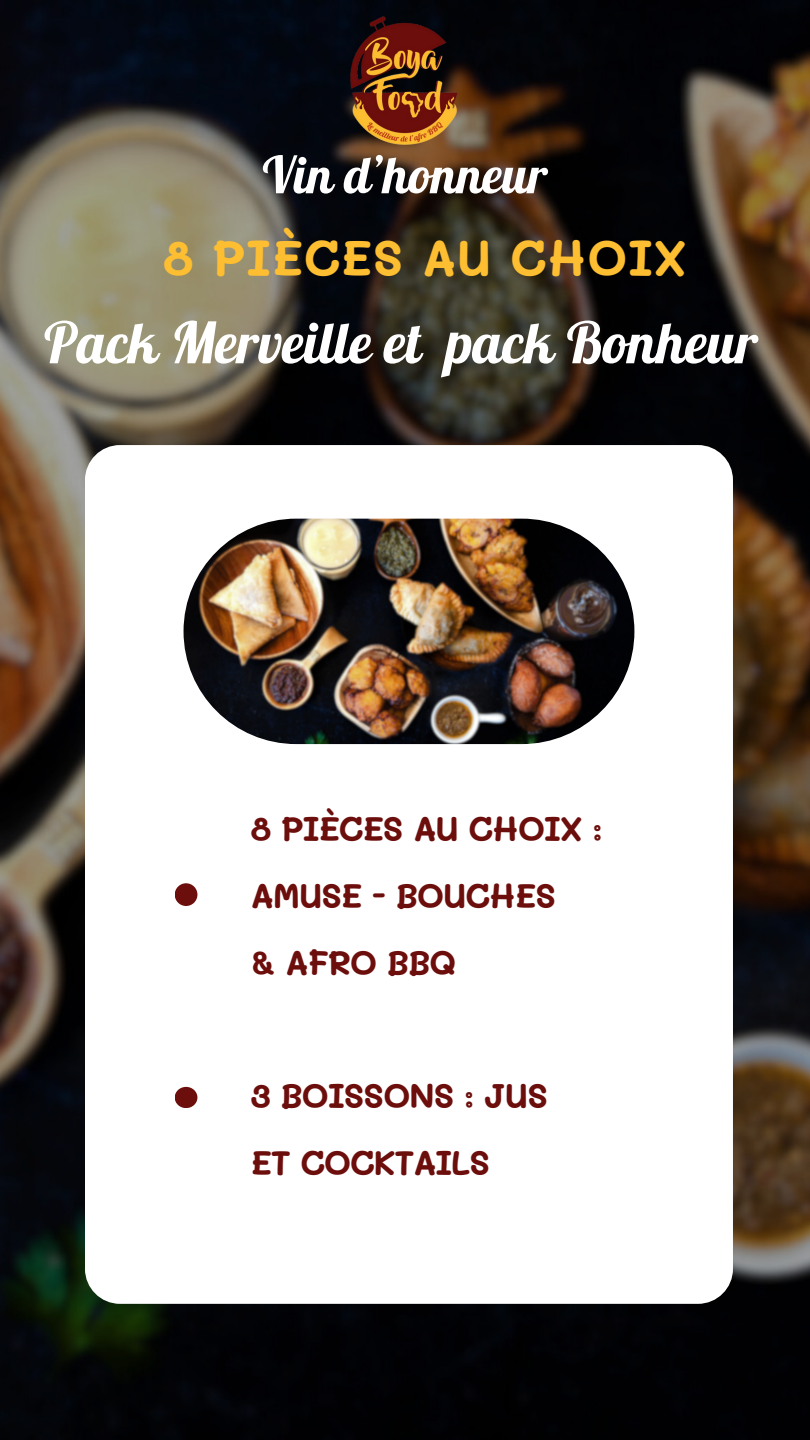
<style>
.page{position:relative;width:810px;height:1440px;background:#fff}
.page>*{position:absolute;margin:0;border:0;box-sizing:border-box;transform-origin:0 0}
.t1{font:57px "Lobster";color:#fff}
.t2{font:51px "Lobster";color:#fff}
.t3{font:700 50px "Mali";color:#fdbe32}
.t4{font:700 34px "Mali";letter-spacing:-.045em;color:#6c0e0c}
</style>
<div class="page">
<img style="left:0;top:0;width:810px;height:1440px">
<img style="left:326px;top:0;width:159px;height:159px">
<div style="left:85px;top:445px;width:648px;height:858px;background:#fff;border-radius:35px"></div>
<div style="left:175px;top:883px;width:22px;height:23px;background:#6c0e0c;border-radius:50%"></div>
<div style="left:175px;top:1087px;width:22px;height:21px;background:#6c0e0c;border-radius:50%"></div>
<img style="left:184px;top:519px;width:450px;height:225px;border-radius:113px">
<p class="t2" style="left:263px;top:142px;width:286px">Vin d’honneur</p>
<p class="t3" style="left:163px;top:223px;width:526px">8 PIÈCES AU CHOIX</p>
<h2 class="t1" style="left:44px;top:306px;width:715px">Pack Merveille et pack Bonheur</h2>
<h1 class="t4" style="left:251px;top:805px;width:354px">8 PIÈCES AU CHOIX :</h1>
<p class="t4" style="left:251px;top:872px;width:307px">AMUSE - BOUCHES</p>
<p class="t4" style="left:251px;top:939px;width:207px">&amp; AFRO BBQ</p>
<p class="t4" style="left:251px;top:1072px;width:299px">3 BOISSONS : JUS</p>
<p class="t4" style="left:251px;top:1139px;width:241px">ET COCKTAILS</p>
</div>
